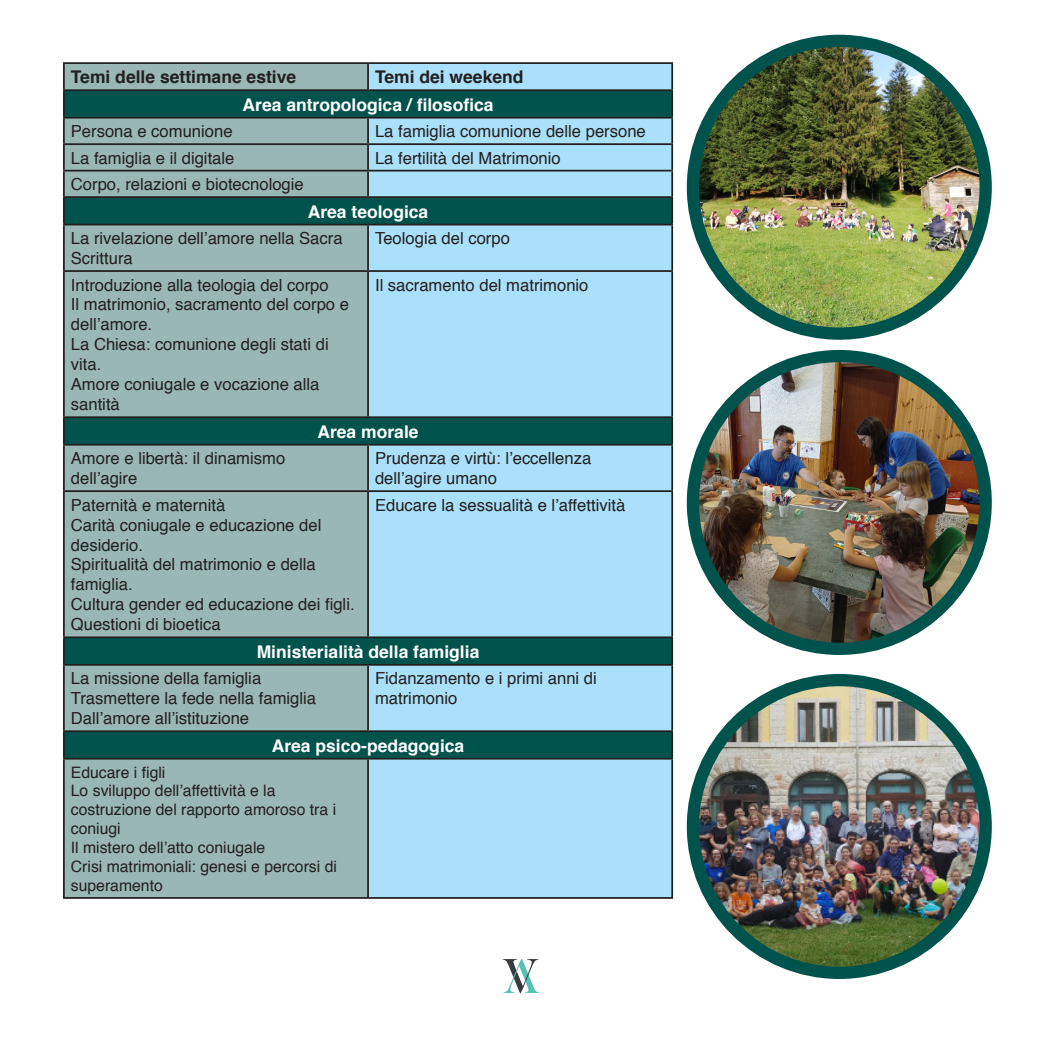
<style>
.page{position:relative;width:1042px;height:1042px;background:#fff}
.page>*{position:absolute;margin:0;border:0;box-sizing:border-box;transform-origin:0 0}
.t1{font:700 17.5px "Helvetica";color:#fff}
.t2{font:700 17.5px "Helvetica";color:#231f20}
.t3{font:16.62px/19.9px "Helvetica";color:#231f20}
.t4{font:15.75px/18.9px "Helvetica";color:#231f20}
</style>
<div class="page">
<svg style="left:503px;top:959px;width:36px;height:34px"></svg>
<div style="left:65px;top:64px;width:302px;height:833px;background:#99b7b5"></div>
<div style="left:369px;top:64px;width:302px;height:833px;background:#aae0f9"></div>
<svg style="left:65px;top:91px;width:606px;height:667px;background:#86b6bf"></svg>
<div style="left:64px;top:637px;width:608px;height:28px;background:#00524c"></div>
<hr style="left:63px;top:62px;width:305px;height:2px;background:#231f20">
<hr style="left:63px;top:64px;width:2px;height:25px;background:#231f20">
<hr style="left:368px;top:62px;width:305px;height:2px;background:#231f20">
<hr style="left:367px;top:64px;width:2px;height:25px;background:#231f20">
<hr style="left:671px;top:64px;width:2px;height:25px;background:#231f20">
<hr style="left:63px;top:89px;width:305px;height:2px;background:#231f20">
<hr style="left:63px;top:91px;width:2px;height:26px;background:#231f20">
<hr style="left:368px;top:89px;width:305px;height:2px;background:#231f20">
<hr style="left:671px;top:91px;width:2px;height:26px;background:#231f20">
<hr style="left:63px;top:117px;width:305px;height:2px;background:#231f20">
<hr style="left:63px;top:119px;width:2px;height:24px;background:#231f20">
<hr style="left:368px;top:117px;width:305px;height:2px;background:#231f20">
<hr style="left:367px;top:119px;width:2px;height:24px;background:#231f20">
<hr style="left:671px;top:119px;width:2px;height:24px;background:#231f20">
<hr style="left:63px;top:143px;width:305px;height:2px;background:#231f20">
<hr style="left:63px;top:145px;width:2px;height:25px;background:#231f20">
<hr style="left:368px;top:143px;width:305px;height:2px;background:#231f20">
<hr style="left:367px;top:145px;width:2px;height:25px;background:#231f20">
<hr style="left:671px;top:145px;width:2px;height:25px;background:#231f20">
<hr style="left:63px;top:170px;width:305px;height:1px;background:#231f20">
<hr style="left:63px;top:171px;width:2px;height:25px;background:#231f20">
<hr style="left:368px;top:170px;width:305px;height:1px;background:#231f20">
<hr style="left:367px;top:171px;width:2px;height:25px;background:#231f20">
<hr style="left:671px;top:171px;width:2px;height:25px;background:#231f20">
<hr style="left:63px;top:196px;width:305px;height:2px;background:#231f20">
<hr style="left:63px;top:198px;width:2px;height:26px;background:#231f20">
<hr style="left:368px;top:196px;width:305px;height:2px;background:#231f20">
<hr style="left:671px;top:198px;width:2px;height:26px;background:#231f20">
<hr style="left:63px;top:224px;width:305px;height:1px;background:#231f20">
<hr style="left:63px;top:225px;width:2px;height:45px;background:#231f20">
<hr style="left:368px;top:224px;width:305px;height:1px;background:#231f20">
<hr style="left:367px;top:225px;width:2px;height:45px;background:#231f20">
<hr style="left:671px;top:225px;width:2px;height:45px;background:#231f20">
<hr style="left:63px;top:270px;width:305px;height:2px;background:#231f20">
<hr style="left:63px;top:272px;width:2px;height:144px;background:#231f20">
<hr style="left:368px;top:270px;width:305px;height:2px;background:#231f20">
<hr style="left:367px;top:272px;width:2px;height:144px;background:#231f20">
<hr style="left:671px;top:272px;width:2px;height:144px;background:#231f20">
<hr style="left:63px;top:416px;width:305px;height:2px;background:#231f20">
<hr style="left:63px;top:418px;width:2px;height:26px;background:#231f20">
<hr style="left:368px;top:416px;width:305px;height:2px;background:#231f20">
<hr style="left:671px;top:418px;width:2px;height:26px;background:#231f20">
<hr style="left:63px;top:444px;width:305px;height:1px;background:#231f20">
<hr style="left:63px;top:445px;width:2px;height:45px;background:#231f20">
<hr style="left:368px;top:444px;width:305px;height:1px;background:#231f20">
<hr style="left:367px;top:445px;width:2px;height:45px;background:#231f20">
<hr style="left:671px;top:445px;width:2px;height:45px;background:#231f20">
<hr style="left:63px;top:490px;width:305px;height:2px;background:#231f20">
<hr style="left:63px;top:492px;width:2px;height:144px;background:#231f20">
<hr style="left:368px;top:490px;width:305px;height:2px;background:#231f20">
<hr style="left:367px;top:492px;width:2px;height:144px;background:#231f20">
<hr style="left:671px;top:492px;width:2px;height:144px;background:#231f20">
<hr style="left:63px;top:636px;width:305px;height:2px;background:#231f20">
<hr style="left:63px;top:638px;width:2px;height:26px;background:#231f20">
<hr style="left:368px;top:636px;width:305px;height:2px;background:#231f20">
<hr style="left:671px;top:638px;width:2px;height:26px;background:#231f20">
<hr style="left:63px;top:664px;width:305px;height:2px;background:#231f20">
<hr style="left:63px;top:666px;width:2px;height:64px;background:#231f20">
<hr style="left:368px;top:664px;width:305px;height:2px;background:#231f20">
<hr style="left:367px;top:666px;width:2px;height:64px;background:#231f20">
<hr style="left:671px;top:666px;width:2px;height:64px;background:#231f20">
<hr style="left:63px;top:730px;width:305px;height:2px;background:#231f20">
<hr style="left:63px;top:732px;width:2px;height:26px;background:#231f20">
<hr style="left:368px;top:730px;width:305px;height:2px;background:#231f20">
<hr style="left:671px;top:732px;width:2px;height:26px;background:#231f20">
<hr style="left:63px;top:758px;width:305px;height:1px;background:#231f20">
<hr style="left:63px;top:759px;width:2px;height:138px;background:#231f20">
<hr style="left:368px;top:758px;width:305px;height:1px;background:#231f20">
<hr style="left:367px;top:759px;width:2px;height:138px;background:#231f20">
<hr style="left:671px;top:759px;width:2px;height:138px;background:#231f20">
<hr style="left:63px;top:897px;width:305px;height:2px;background:#231f20">
<hr style="left:368px;top:897px;width:305px;height:2px;background:#231f20">
<img style="left:693px;top:358px;width:292px;height:288px">
<div style="left:687px;top:350px;width:305px;height:305px;border:12px solid #00524c;border-radius:50%"></div>
<img style="left:693px;top:41px;width:292px;height:293px;border-radius:146px">
<div style="left:687px;top:35px;width:305px;height:305px;border:12px solid #00524c;border-radius:50%"></div>
<img style="left:693px;top:680px;width:292px;height:293px;border-radius:146px">
<div style="left:687px;top:674px;width:305px;height:305px;border:12px solid #00524c;border-radius:50%"></div>
<p class="t2" style="left:71px;top:63px;width:227px">Temi delle settimane estive</p>
<p class="t2" style="left:375px;top:63px;width:150px">Temi dei weekend</p>
<p class="t1" style="left:243px;top:90px;width:252px">Area antropologica / filosofica</p>
<p class="t3" style="left:71px;top:122px;width:163px">Persona e comunione</p>
<p class="t3" style="left:375px;top:122px;width:272px">La famiglia comunione delle persone</p>
<p class="t3" style="left:71px;top:148px;width:165px">La famiglia e il digitale</p>
<p class="t3" style="left:375px;top:148px;width:187px">La fertilità del Matrimonio</p>
<p class="t3" style="left:71px;top:175px;width:234px">Corpo, relazioni e biotecnologie</p>
<p class="t1" style="left:308px;top:197px;width:122px">Area teologica</p>
<p class="t3" style="left:71px;top:229px;width:273px">La rivelazione dell’amore nella Sacra<br>Scrittura</p>
<p class="t3" style="left:375px;top:229px;width:136px">Teologia del corpo</p>
<p class="t3" style="left:71px;top:275px;width:259px">Introduzione alla teologia del corpo</p>
<p class="t3" style="left:71px;top:295px;width:280px">Il matrimonio, sacramento del corpo e dell’amore.</p>
<p class="t3" style="left:71px;top:335px;width:259px">La Chiesa: comunione degli stati di vita.</p>
<p class="t3" style="left:71px;top:375px;width:250px">Amore coniugale e vocazione alla santità</p>
<p class="t3" style="left:375px;top:275px;width:215px">Il sacramento del matrimonio</p>
<p class="t3" style="left:71px;top:449px;width:216px">Amore e libertà: il dinamismo</p>
<p class="t3" style="left:71px;top:469px;width:68px">dell’agire</p>
<p class="t1" style="left:317px;top:417px;width:103px">Area morale</p>
<p class="t3" style="left:375px;top:449px;width:218px">Prudenza e virtù: l’eccellenza</p>
<p class="t3" style="left:375px;top:469px;width:123px">dell’agire umano</p>
<p class="t3" style="left:71px;top:495px;width:156px">Paternità e maternità</p>
<p class="t3" style="left:71px;top:515px;width:252px">Carità coniugale e educazione del desiderio.</p>
<p class="t3" style="left:71px;top:555px;width:246px">Spiritualità del matrimonio e della</p>
<p class="t3" style="left:71px;top:575px;width:63px">famiglia.</p>
<p class="t3" style="left:71px;top:595px;width:285px">Cultura gender ed educazione dei figli.</p>
<p class="t3" style="left:71px;top:615px;width:151px">Questioni di bioetica</p>
<p class="t3" style="left:375px;top:495px;width:252px">Educare la sessualità e l’affettività</p>
<p class="t1" style="left:257px;top:637px;width:224px">Ministerialità della famiglia</p>
<p class="t3" style="left:71px;top:669px;width:192px">La missione della famiglia</p>
<p class="t3" style="left:71px;top:689px;width:247px">Trasmettere la fede nella famiglia</p>
<p class="t3" style="left:71px;top:709px;width:180px">Dall’amore all’istituzione</p>
<p class="t3" style="left:375px;top:669px;width:223px">Fidanzamento e i primi anni di</p>
<p class="t3" style="left:375px;top:689px;width:84px">matrimonio</p>
<p class="t1" style="left:272px;top:731px;width:194px">Area psico-pedagogica</p>
<p class="t4" style="left:71px;top:763px;width:96px">Educare i figli</p>
<p class="t4" style="left:71px;top:782px;width:206px">Lo sviluppo dell’affettività e la</p>
<p class="t4" style="left:71px;top:801px;width:267px">costruzione del rapporto amoroso tra i coniugi</p>
<p class="t4" style="left:71px;top:838px;width:196px">Il mistero dell’atto coniugale</p>
<p class="t4" style="left:71px;top:857px;width:268px">Crisi matrimoniali: genesi e percorsi di superamento</p>
</div>
